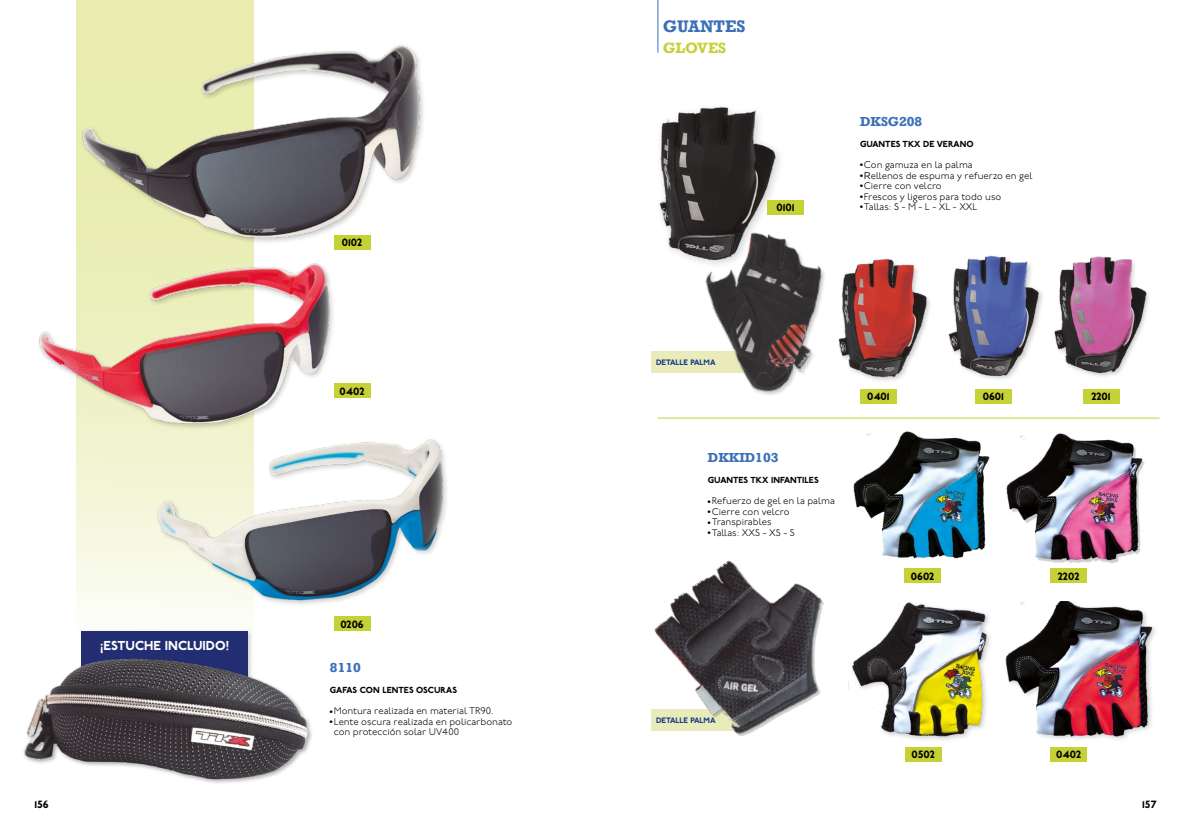
<style>
.page{position:relative;width:1191px;height:819px;background:#fff}
.page>*{position:absolute;margin:0;border:0;box-sizing:border-box;transform-origin:0 0}
.t1{font:700 15.75px "Rockwell Nova";color:#3b70b7}
.t2{font:700 14px "Rockwell Nova";letter-spacing:-.01em;color:#c5d135}
.t3{font:800 12.95px "P22 Underground";color:#fff}
.t4{font:700 12.25px "Rockwell Nova";color:#3b70b7}
.t5{font:800 10.5px "P22 Underground";color:#000}
.t6{font:300 9.62px/10.5px "P22 Underground";color:#000}
.t7{font:800 8.75px "P22 Underground";color:#000}
.t8{font:800 7.88px "P22 Underground";color:#173a86}
.t9{font:3.5px "Monotype Sorts";color:#000}
.s1{font-family:"Gotham";font-weight:400}
</style>
<div class="page">
<div style="left:76px;top:0;width:177px;height:36px;background:#e8ecae"></div>
<img style="left:39px;top:36px;width:408px;height:589px">
<div style="left:334px;top:235px;width:36px;height:15px;background:#c5d135"></div>
<div style="left:334px;top:383px;width:36px;height:15px;background:#c5d135"></div>
<div style="left:334px;top:616px;width:36px;height:15px;background:#c5d135"></div>
<div style="left:22px;top:628px;width:293px;height:157px;background:#000;opacity:.2"></div>
<div style="left:82px;top:631px;width:166px;height:59px;background:#232e72"></div>
<img style="left:22px;top:646px;width:291px;height:139px">
<div style="left:651px;top:352px;width:114px;height:21px;background:#e9ecba"></div>
<img style="left:676px;top:247px;width:148px;height:148px">
<img style="left:659px;top:106px;width:131px;height:166px">
<img style="left:651px;top:560px;width:173px;height:177px">
<img style="left:848px;top:597px;width:142px;height:143px">
<img style="left:1005px;top:602px;width:148px;height:137px">
<img style="left:853px;top:432px;width:137px;height:127px">
<img style="left:1006px;top:434px;width:137px;height:129px">
<div style="left:767px;top:200px;width:37px;height:14px;background:#c5d135"></div>
<div style="left:904px;top:568px;width:37px;height:15px;background:#c5d135"></div>
<div style="left:1050px;top:568px;width:37px;height:15px;background:#c5d135"></div>
<div style="left:905px;top:746px;width:36px;height:15px;background:#c5d135"></div>
<div style="left:1050px;top:746px;width:37px;height:15px;background:#c5d135"></div>
<img style="left:838px;top:258px;width:92px;height:122px">
<img style="left:948px;top:255px;width:92px;height:141px">
<img style="left:1054px;top:256px;width:95px;height:121px">
<div style="left:860px;top:389px;width:36px;height:14px;background:#c5d135"></div>
<div style="left:975px;top:389px;width:36px;height:14px;background:#c5d135"></div>
<div style="left:1082px;top:389px;width:37px;height:14px;background:#c5d135"></div>
<hr style="left:657px;top:418px;width:502px;height:1px;background:#c5d135">
<hr style="left:657px;top:0;width:1px;height:52px;background:#3b70b7">
<h3 class="t3" style="left:100px;top:637px;width:130px">¡ESTUCHE INCLUIDO!</h3>
<p class="t5" style="left:342px;top:236px;width:22px">0102</p>
<p class="t5" style="left:339px;top:385px;width:26px">0402</p>
<p class="t5" style="left:340px;top:617px;width:25px">0206</p>
<p class="t4" style="left:330px;top:660px;width:32px">8110</p>
<p class="t7" style="left:330px;top:685px;width:129px">GAFAS CON LENTES OSCURAS</p>
<p class="t9" style="left:330px;top:709px;width:4px">l</p>
<p class="t6" style="left:334px;top:706px;width:161px">Montura realizada en material TR90.</p>
<p class="t9" style="left:330px;top:720px;width:4px">l</p>
<p class="t6" style="left:334px;top:716px;width:180px">Lente oscura realizada en policarbonato con protección solar UV400</p>
<h1 class="t1" style="left:663px;top:16px;width:84px">GUANTES</h1>
<h2 class="t2" style="left:663px;top:38px;width:65px">GLOVES</h2>
<p class="t5" style="left:776px;top:201px;width:20px">0101</p>
<p class="t4" style="left:860px;top:114px;width:64px">DKSG208</p>
<p class="t7" style="left:860px;top:139px;width:115px">GUANTES TKX DE VERANO</p>
<p class="t9" style="left:860px;top:163px;width:4px">l</p>
<p class="t6" style="left:863px;top:160px;width:110px">Con gamuza en la palma</p>
<p class="t9" style="left:860px;top:174px;width:4px">l</p>
<p class="t6" style="left:863px;top:170px;width:170px"><span class="s1">R</span>ellenos de espuma y refuerzo en gel</p>
<p class="t9" style="left:860px;top:184px;width:4px">l</p>
<p class="t6" style="left:863px;top:181px;width:79px">Cierre con velcro</p>
<p class="t9" style="left:860px;top:195px;width:4px">l</p>
<p class="t6" style="left:863px;top:191px;width:139px">Frescos y ligeros para todo uso</p>
<p class="t9" style="left:860px;top:205px;width:4px">l</p>
<p class="t6" style="left:863px;top:202px;width:115px">Tallas: S - M - L - XL - XXL</p>
<p class="t8" style="left:656px;top:358px;width:61px">DETALLE PALMA</p>
<p class="t4" style="left:708px;top:450px;width:72px">DKKID103</p>
<p class="t7" style="left:708px;top:475px;width:112px">GUANTES TKX INFANTILES</p>
<p class="t9" style="left:708px;top:499px;width:4px">l</p>
<p class="t6" style="left:711px;top:496px;width:125px">Refuerzo de gel en la palma</p>
<p class="t9" style="left:708px;top:510px;width:4px">l</p>
<p class="t6" style="left:711px;top:506px;width:79px">Cierre con velcro</p>
<p class="t9" style="left:708px;top:520px;width:4px">l</p>
<p class="t6" style="left:711px;top:517px;width:61px">Transpirables</p>
<p class="t9" style="left:708px;top:531px;width:4px">l</p>
<p class="t6" style="left:711px;top:527px;width:85px">Tallas: XXS - XS - S</p>
<p class="t5" style="left:867px;top:390px;width:24px">0401</p>
<p class="t5" style="left:982px;top:390px;width:23px">0601</p>
<p class="t5" style="left:1091px;top:390px;width:21px">2201</p>
<p class="t5" style="left:911px;top:569px;width:25px">0602</p>
<p class="t5" style="left:1058px;top:569px;width:23px">2202</p>
<p class="t8" style="left:656px;top:715px;width:61px">DETALLE PALMA</p>
<p class="t5" style="left:911px;top:748px;width:25px">0502</p>
<p class="t5" style="left:1056px;top:748px;width:26px">0402</p>
<p class="t5" style="left:34px;top:797px;width:16px">156</p>
<p class="t5" style="left:1142px;top:797px;width:16px">157</p>
</div>
